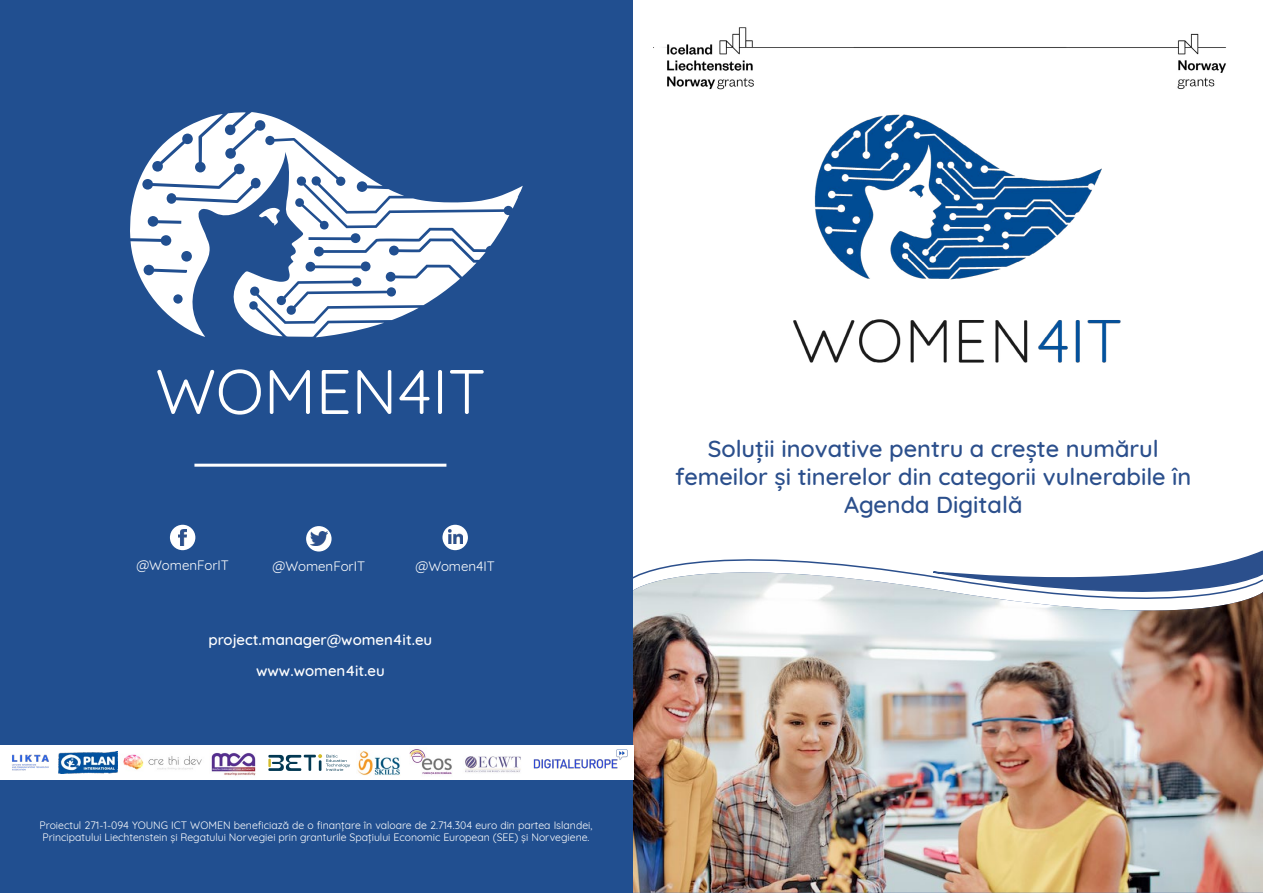
<style>
.page{position:relative;width:1263px;height:893px;background:#fff}
.page>*{position:absolute;margin:0;border:0;box-sizing:border-box;transform-origin:0 0}
.t1{font:500 23.55px/28.3px "Quicksand";color:#2b4f8c;text-align:center}
.t2{font:500 15px/30.6px "Quicksand";color:#fff;text-align:center}
.t3{font:15px "Quicksand";color:#fff}
.t4{font:13.35px "Quicksand";color:#fff}
.t5{font:10.5px/12px "Quicksand";color:#fff}
</style>
<div class="page">
<img style="left:793px;top:114px;width:328px;height:249px">
<img style="left:632px;top:622px;width:631px;height:271px">
<div style="left:0;top:0;width:632px;height:893px;background:#214f90"></div>
<svg style="left:130px;top:112px;width:393px;height:225px"></svg>
<svg style="left:316px;top:323px;width:68px;height:14px"></svg>
<svg style="left:259px;top:208px;width:21px;height:18px"></svg>
<svg style="left:157px;top:369px;width:104px;height:46px"></svg>
<svg style="left:270px;top:370px;width:40px;height:44px"></svg>
<svg style="left:322px;top:370px;width:27px;height:44px"></svg>
<svg style="left:357px;top:370px;width:34px;height:44px"></svg>
<svg style="left:399px;top:370px;width:30px;height:44px"></svg>
<svg style="left:438px;top:370px;width:4px;height:44px"></svg>
<svg style="left:450px;top:370px;width:34px;height:44px"></svg>
<div style="left:170px;top:525px;width:25px;height:25px;background:#fff;border-radius:50%"></div>
<div style="left:306px;top:526px;width:26px;height:25px;background:#fff;border-radius:50%"></div>
<svg style="left:442px;top:525px;width:26px;height:25px"></svg>
<img style="left:179px;top:529px;width:8px;height:17px">
<img style="left:310px;top:531px;width:18px;height:15px">
<svg style="left:449px;top:530px;width:13px;height:13px"></svg>
<hr style="left:194px;top:464px;width:252px;height:3px;background:#fff">
<svg style="left:632px;top:535px;width:631px;height:87px"></svg>
<svg style="left:932px;top:549px;width:331px;height:66px"></svg>
<div style="left:0;top:745px;width:633px;height:34px;background:#fff"></div>
<img style="left:357px;top:751px;width:43px;height:24px">
<svg style="left:268px;top:754px;width:82px;height:17px"></svg>
<img style="left:123px;top:754px;width:79px;height:16px">
<img style="left:533px;top:746px;width:101px;height:27px">
<img style="left:410px;top:749px;width:42px;height:26px">
<img style="left:12px;top:754px;width:37px;height:17px">
<img style="left:465px;top:756px;width:56px;height:17px">
<img style="left:211px;top:752px;width:45px;height:24px">
<img style="left:59px;top:751px;width:58px;height:23px">
<img style="left:663px;top:27px;width:563px;height:63px">
<p class="t4" style="left:136px;top:555px;width:94px">@WomenForIT</p>
<p class="t4" style="left:272px;top:556px;width:94px">@WomenForIT</p>
<p class="t4" style="left:415px;top:556px;width:81px">@Women4IT</p>
<h2 class="t2" style="left:209px;top:623px;width:225px">project.manager@women4it.eu www.women4it.eu</h2>
<h2 class="t3" style="left:259px;top:667px;width:125px">www.women4it.eu</h2>
<p class="t5" style="left:40px;top:818px;width:554px">Proiectul 271-1-094 YOUNG ICT WOMEN beneficiază de o finanțare în valoare de 2.714.304 euro din partea Islandei,<br>Principatului Liechtenstein și Regatului Norvegiei prin granturile Spațiului Economic European (SEE) și Norvegiene.</p>
<h1 class="t1" style="left:675px;top:432px;width:518px">Soluții inovative pentru a crește numărul femeilor și tinerelor din categorii vulnerabile în<br>Agenda Digitală</h1>
</div>
